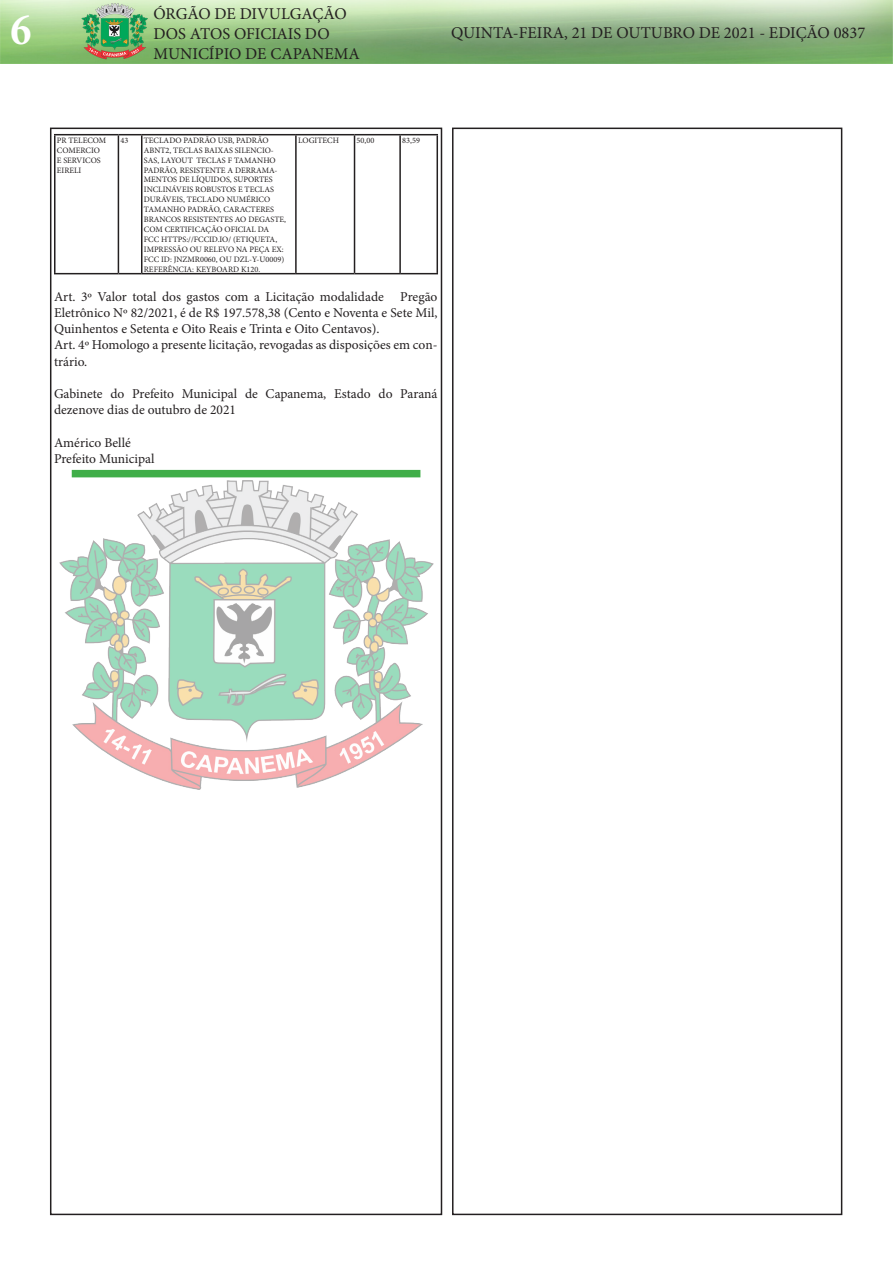
<style>
.page{position:relative;width:893px;height:1263px;background:#fff}
.page>*{position:absolute;margin:0;border:0;box-sizing:border-box;transform-origin:0 0}
.t1{font:700 condensed 45px "Minion Pro";color:#fff}
.t2{font:16.5px/19.8px "Minion Pro";color:#231f20}
.t3{font:13.5px/16.2px "Minion Pro";color:#231f20}
.t4{font:8.25px/9.9px "Minion Pro";color:#231f20}
</style>
<div class="page">
<div style="left:50px;top:128px;width:392px;height:1087px;border:2px solid #231f20"></div>
<img style="left:0;top:0;width:893px;height:64px">
<div style="left:452px;top:128px;width:390px;height:1087px;border:2px solid #231f20"></div>
<hr style="left:54px;top:134px;width:64px;height:1px;background:#231f20">
<hr style="left:54px;top:135px;width:2px;height:138px;background:#231f20">
<svg style="left:118px;top:134px;width:24px;height:1px"></svg>
<hr style="left:118px;top:135px;width:1px;height:138px;background:#231f20">
<hr style="left:142px;top:134px;width:154px;height:1px;background:#231f20">
<hr style="left:141px;top:135px;width:1px;height:138px;background:#231f20">
<hr style="left:296px;top:134px;width:58px;height:1px;background:#231f20">
<hr style="left:295px;top:135px;width:2px;height:138px;background:#231f20">
<hr style="left:354px;top:134px;width:46px;height:1px;background:#231f20">
<hr style="left:354px;top:135px;width:1px;height:138px;background:#231f20">
<hr style="left:400px;top:134px;width:38px;height:1px;background:#231f20">
<hr style="left:399px;top:135px;width:2px;height:138px;background:#231f20">
<hr style="left:436px;top:135px;width:2px;height:138px;background:#231f20">
<hr style="left:54px;top:273px;width:64px;height:1px;background:#231f20">
<svg style="left:118px;top:273px;width:24px;height:1px"></svg>
<hr style="left:142px;top:273px;width:154px;height:1px;background:#231f20">
<hr style="left:296px;top:273px;width:58px;height:1px;background:#231f20">
<hr style="left:354px;top:273px;width:46px;height:1px;background:#231f20">
<hr style="left:400px;top:273px;width:38px;height:1px;background:#231f20">
<div style="left:72px;top:470px;width:348px;height:7px;background:#40ae49"></div>
<img style="left:59px;top:480px;width:374px;height:310px">
<h1 class="t1" style="left:11px;top:-1px;width:22px">6</h1>
<h2 class="t2" style="left:153px;top:4px;width:208px">ÓRGÃO DE DIVULGAÇÃO<br>DOS ATOS OFICIAIS DO<br>MUNICÍPIO DE CAPANEMA</h2>
<h2 class="t2" style="left:451px;top:23px;width:416px">QUINTA-FEIRA, 21 DE OUTUBRO DE 2021 - EDIÇÃO 0837</h2>
<p class="t4" style="left:57px;top:135px;width:51px">PR TELECOM<br>COMERCIO<br>E SERVICOS<br>EIRELI</p>
<p class="t4" style="left:121px;top:135px;width:9px">43</p>
<p class="t4" style="left:144px;top:135px;width:144px">TECLADO PADRÃO USB, PADRÃO<br>ABNT2, TECLAS BAIXAS SILENCIO-<br>SAS, LAYOUT TECLAS F TAMANHO<br>PADRÃO, RESISTENTE A DERRAMA-<br>MENTOS DE LÍQUIDOS, SUPORTES<br>INCLINÁVEIS ROBUSTOS E TECLAS<br>DURÁVEIS, TECLADO NUMÉRICO<br>TAMANHO PADRÃO, CARACTERES<br>BRANCOS RESISTENTES AO DEGASTE,<br>COM CERTIFICAÇÃO OFICIAL DA<br>FCC HTTPS://FCCID.IO/ (ETIQUETA,<br>IMPRESSÃO OU RELEVO NA PEÇA EX:<br>FCC ID: JNZMR0060, OU DZL-Y-U0009)<br>REFERÊNCIA: KEYBOARD K120.</p>
<p class="t4" style="left:298px;top:135px;width:42px">LOGITECH</p>
<p class="t4" style="left:357px;top:135px;width:19px">50,00</p>
<p class="t4" style="left:402px;top:135px;width:19px">83,59</p>
<p class="t3" style="left:54px;top:288px;width:385px;text-align:justify">Art. 3º Valor total dos gastos com a Licitação modalidade Pregão Eletrônico Nº 82/2021, é de R$ 197.578,38 (Cento e Noventa e Sete Mil, Quinhentos e Setenta e Oito Reais e Trinta e Oito Centavos).</p>
<p class="t3" style="left:54px;top:337px;width:385px">Art. 4º Homologo a presente licitação, revogadas as disposições em con&shy;trário.</p>
<p class="t3" style="left:54px;top:386px;width:385px">Gabinete do Prefeito Municipal de Capanema, Estado do Paraná dezenove dias de outubro de 2021</p>
<p class="t3" style="left:54px;top:434px;width:78px">Américo Bellé</p>
<p class="t3" style="left:54px;top:450px;width:102px">Prefeito Municipal</p>
</div>
